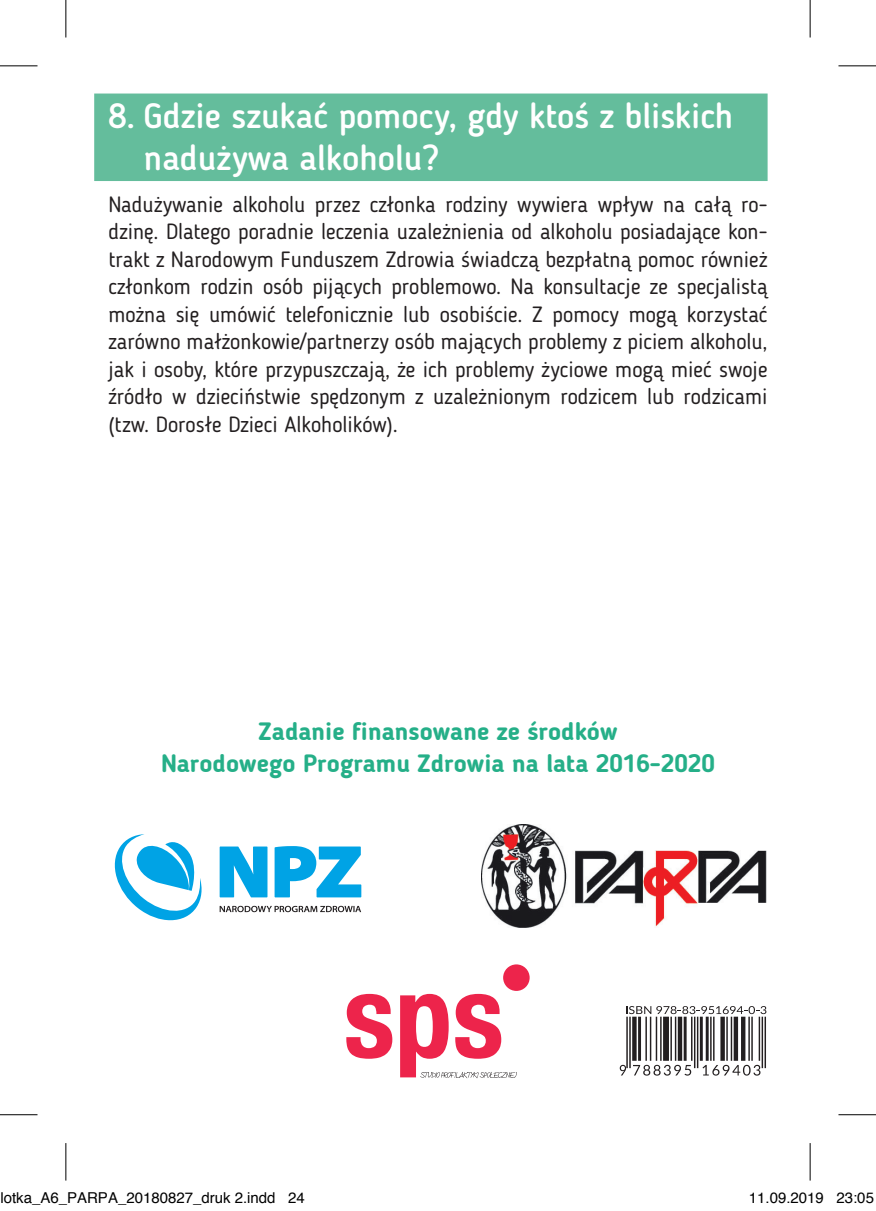
<style>
.page{position:relative;width:876px;height:1211px;background:#fff}
.page>*{position:absolute;margin:0;border:0;box-sizing:border-box;transform-origin:0 0}
.t1{font:500 35px/42px "Blogger Sans";color:#fff}
._1level{font:700 25px/32.5px "Blogger Sans";color:#25af88;text-align:center}
._1level-2{font:22px/27.5px "Blogger Sans";color:#231f20;text-align:justify}
.t2{font:15px "Helvetica";color:#000}
</style>
<div class="page">
<div style="left:94px;top:94px;width:673px;height:87px;background:#64bd9c"></div>
<svg style="left:220px;top:906px;width:141px;height:6px"></svg>
<svg style="left:114px;top:834px;width:88px;height:87px"></svg>
<svg style="left:275px;top:846px;width:86px;height:51px"></svg>
<svg style="left:220px;top:846px;width:47px;height:51px"></svg>
<img style="left:481px;top:825px;width:286px;height:102px">
<svg style="left:346px;top:994px;width:46px;height:65px"></svg>
<div style="left:503px;top:964px;width:27px;height:27px;background:#ed244b;border-radius:50%"></div>
<svg style="left:400px;top:994px;width:117px;height:84px"></svg>
<svg style="left:626px;top:1006px;width:140px;height:8px"></svg>
<hr style="left:626px;top:1017px;width:2px;height:51px;background:#231f20">
<hr style="left:629px;top:1017px;width:2px;height:51px;background:#231f20">
<svg style="left:632px;top:1017px;width:4px;height:44px"></svg>
<hr style="left:638px;top:1017px;width:3px;height:44px;background:#231f20">
<hr style="left:645px;top:1017px;width:2px;height:44px;background:#231f20">
<hr style="left:650px;top:1017px;width:1px;height:44px;background:#231f20">
<hr style="left:656px;top:1017px;width:1px;height:44px;background:#231f20">
<hr style="left:660px;top:1017px;width:1px;height:44px;background:#231f20">
<div style="left:663px;top:1017px;width:6px;height:44px;background:#231f20"></div>
<hr style="left:670px;top:1017px;width:2px;height:44px;background:#231f20">
<hr style="left:675px;top:1017px;width:1px;height:44px;background:#231f20">
<hr style="left:678px;top:1017px;width:4px;height:44px;background:#231f20">
<hr style="left:684px;top:1017px;width:2px;height:44px;background:#231f20">
<hr style="left:691px;top:1017px;width:1px;height:44px;background:#231f20">
<hr style="left:694px;top:1017px;width:1px;height:51px;background:#231f20">
<hr style="left:697px;top:1017px;width:1px;height:51px;background:#231f20">
<hr style="left:700px;top:1017px;width:3px;height:44px;background:#231f20">
<hr style="left:706px;top:1017px;width:3px;height:44px;background:#231f20">
<hr style="left:710px;top:1017px;width:1px;height:44px;background:#231f20">
<hr style="left:713px;top:1017px;width:1px;height:44px;background:#231f20">
<div style="left:720px;top:1017px;width:5px;height:44px;background:#231f20"></div>
<hr style="left:726px;top:1017px;width:2px;height:44px;background:#231f20">
<hr style="left:731px;top:1017px;width:1px;height:44px;background:#231f20">
<div style="left:733px;top:1017px;width:5px;height:44px;background:#231f20"></div>
<hr style="left:741px;top:1017px;width:4px;height:44px;background:#231f20">
<hr style="left:748px;top:1017px;width:2px;height:44px;background:#231f20">
<hr style="left:751px;top:1017px;width:2px;height:44px;background:#231f20">
<hr style="left:758px;top:1017px;width:2px;height:44px;background:#231f20">
<hr style="left:761px;top:1017px;width:2px;height:51px;background:#231f20">
<hr style="left:764px;top:1017px;width:2px;height:51px;background:#231f20">
<svg style="left:620px;top:1065px;width:6px;height:10px"></svg>
<svg style="left:633px;top:1065px;width:58px;height:11px"></svg>
<svg style="left:702px;top:1065px;width:58px;height:11px"></svg>
<svg style="left:809px;top:0;width:1px;height:37px"></svg>
<svg style="left:809px;top:1143px;width:1px;height:38px"></svg>
<hr style="left:0;top:65px;width:38px;height:1px;background:#000">
<hr style="left:838px;top:65px;width:38px;height:1px;background:#000">
<hr style="left:0;top:1114px;width:38px;height:1px;background:#000">
<hr style="left:838px;top:1114px;width:38px;height:1px;background:#000">
<hr style="left:65px;top:0;width:1px;height:37px;background:#000">
<hr style="left:65px;top:1143px;width:1px;height:38px;background:#000">
<hr style="left:810px;top:0;width:1px;height:37px;background:#000">
<hr style="left:810px;top:1143px;width:1px;height:38px;background:#000">
<p class="t1" style="left:144px;top:95px;width:591px;text-indent:-35px">8. Gdzie szukać pomocy, gdy ktoś z bliskich nadużywa alkoholu?</p>
<p class="_1level-2" style="left:108px;top:190px;width:661px">Nadużywanie alkoholu przez członka rodziny wywiera wpływ na całą ro&shy;dzinę. Dlatego poradnie leczenia uzależnienia od alkoholu posiadające kon&shy;trakt z Narodowym Funduszem Zdrowia świadczą bezpłatną pomoc również członkom rodzin osób pijących problemowo. Na konsultacje ze specjalistą można się umówić telefonicznie lub osobiście. Z pomocy mogą korzystać zarówno małżonkowie/partnerzy osób mających problemy z piciem alkoholu, jak i osoby, które przypuszczają, że ich problemy życiowe mogą mieć swoje źródło w dzieciństwie spędzonym z uzależnionym rodzicem lub rodzicami (tzw. Dorosłe Dzieci Alkoholików).</p>
<p class="_1level" style="left:161px;top:714px;width:555px">Zadanie finansowane ze środków<br>Narodowego Programu Zdrowia na lata 2016-2020</p>
<p class="t2" style="left:0;top:1187px;width:306px">lotka_A6_PARPA_20180827_druk 2.indd 24</p>
<p class="t2" style="left:749px;top:1187px;width:127px">11.09.2019 23:05</p>
</div>
